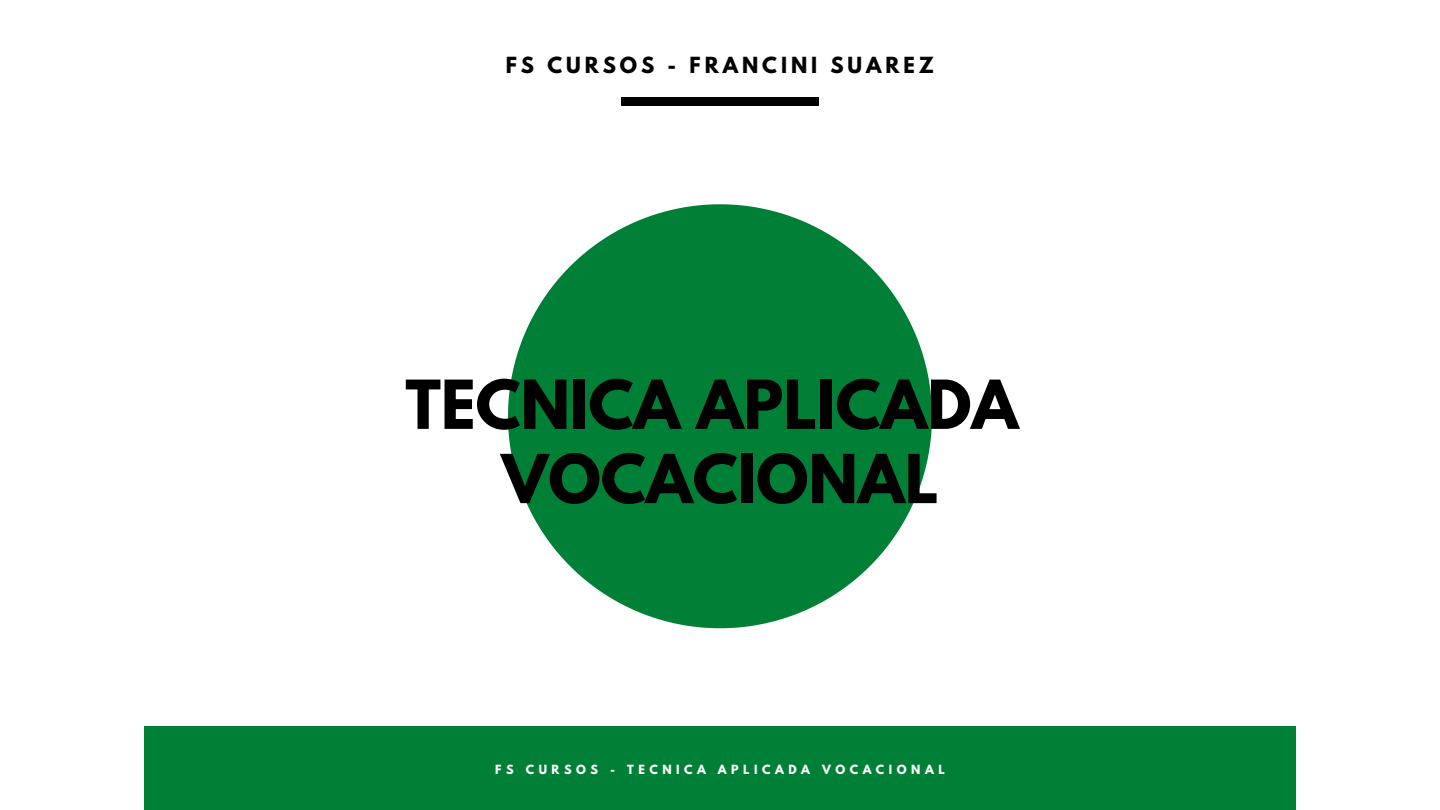
<style>
.page{position:relative;width:1440px;height:810px;background:#fff}
.page>*{position:absolute;margin:0;border:0;box-sizing:border-box;transform-origin:0 0}
.t1{font:700 59.8px "League Spartan";color:#000}
.t2{font:700 19.7px "League Spartan";letter-spacing:.2em;color:#000}
.t3{font:700 11.2px "League Spartan";letter-spacing:.4em;color:#fff}
</style>
<div class="page">
<svg style="left:508px;top:204px;width:424px;height:424px;fill:#008037"></svg>
<div style="left:145px;top:727px;width:1151px;height:83px;background:#008037"></div>
<div style="left:621px;top:97px;width:197px;height:9px;background:#000"></div>
<p class="t2" style="left:506px;top:55px;width:430px">FS CURSOS - FRANCINI SUAREZ</p>
<p class="t1" style="left:405px;top:375px;width:615px">TECNICA APLICADA</p>
<p class="t1" style="left:501px;top:449px;width:439px">VOCACIONAL</p>
<p class="t3" style="left:495px;top:764px;width:451px">FS CURSOS - TECNICA APLICADA VOCACIONAL</p>
</div>
